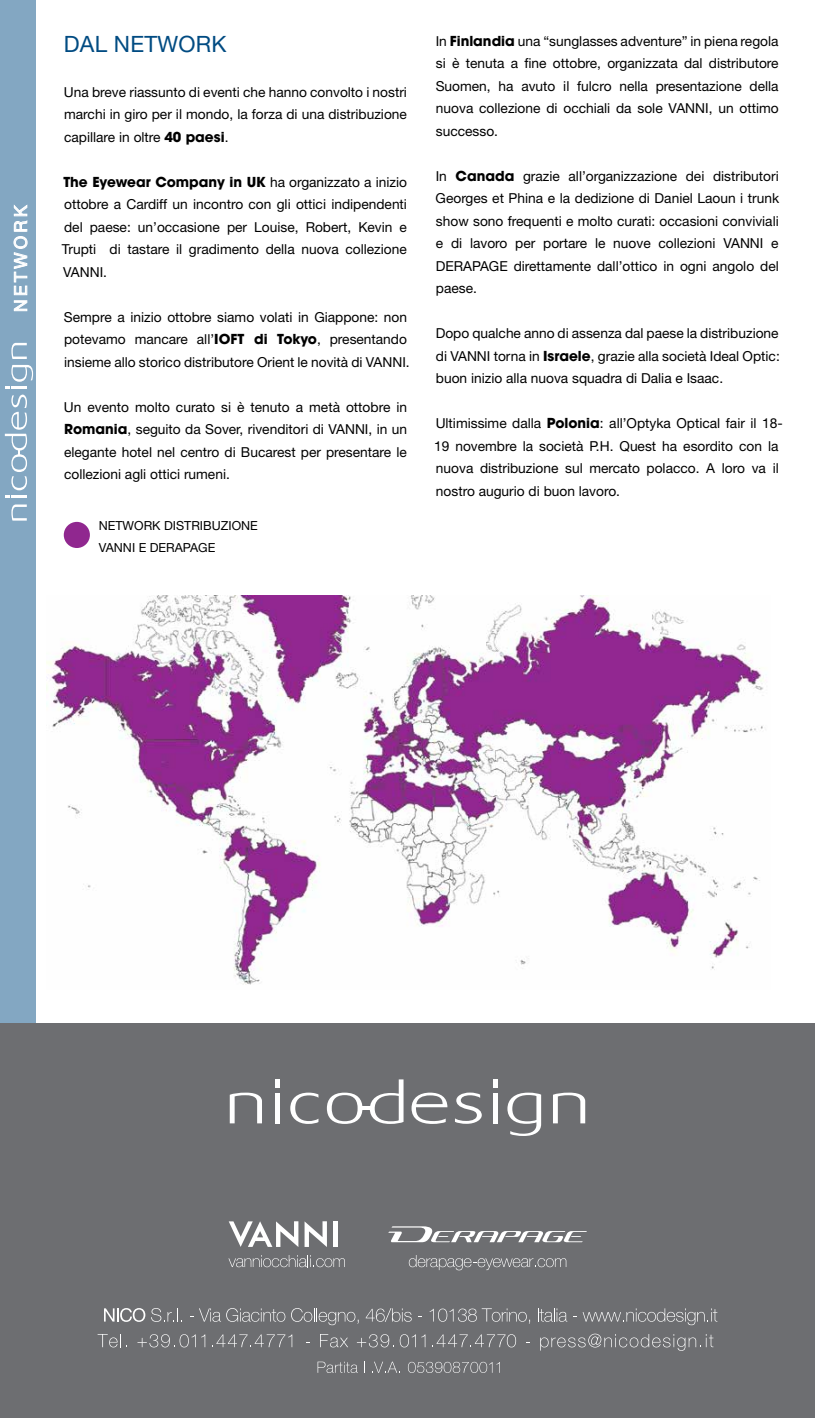
<style>
.page{position:relative;width:815px;height:1418px;background:#fff}
.page>*{position:absolute;margin:0;border:0;box-sizing:border-box;transform-origin:0 0}
.t1{font:22.5px "Helvetica Neue LT Pro";letter-spacing:.01em;color:#004b82}
.t2{font:17.5px "Helvetica Neue LT Pro";letter-spacing:.19em;color:#fff}
.t3{font:13.75px/22.5px "Helvetica Neue LT Pro";color:#000;text-align:justify}
.t4{font:700 13.75px "Avant Garde LT";color:#000}
.t5{font:12.5px/22.5px "Helvetica Neue LT Pro";color:#000}
.s1{font-family:"Avant Garde LT";font-weight:700}
.s2{font-family:"Helvetica Neue LT Pro";font-weight:400}
</style>
<div class="page">
<div style="left:0;top:0;width:36px;height:1417px;background:#83a7c2"></div>
<img style="left:47px;top:595px;width:716px;height:390px">
<svg style="left:11px;top:504px;width:16px;height:16px"></svg>
<svg style="left:11px;top:343px;width:16px;height:16px"></svg>
<svg style="left:5px;top:496px;width:22px;height:2px"></svg>
<svg style="left:5px;top:365px;width:28px;height:125px"></svg>
<svg style="left:13px;top:204px;width:15px;height:107px"></svg>
<div style="left:64px;top:522px;width:26px;height:26px;background:#90278f;border-radius:50%"></div>
<div style="left:0;top:1023px;width:815px;height:394px;background:#6d6e71"></div>
<svg style="left:230px;top:1092px;width:32px;height:31px"></svg>
<svg style="left:553px;top:1092px;width:32px;height:31px"></svg>
<hr style="left:360px;top:1106px;width:13px;height:4px;background:#fff">
<hr style="left:275px;top:1093px;width:4px;height:30px;background:#fff">
<svg style="left:275px;top:1079px;width:4px;height:9px"></svg>
<div style="left:493px;top:1093px;width:5px;height:30px;background:#fff"></div>
<div style="left:493px;top:1079px;width:5px;height:9px;background:#fff"></div>
<svg style="left:290px;top:1092px;width:28px;height:31px"></svg>
<svg style="left:455px;top:1092px;width:27px;height:31px"></svg>
<svg style="left:507px;top:1092px;width:34px;height:43px"></svg>
<svg style="left:412px;top:1092px;width:35px;height:31px"></svg>
<svg style="left:327px;top:1092px;width:35px;height:31px"></svg>
<svg style="left:370px;top:1079px;width:34px;height:44px"></svg>
<svg style="left:228px;top:1255px;width:117px;height:12px"></svg>
<svg style="left:229px;top:1221px;width:69px;height:25px"></svg>
<svg style="left:305px;top:1221px;width:22px;height:25px"></svg>
<hr style="left:334px;top:1221px;width:4px;height:25px;background:#fff">
<svg style="left:409px;top:1255px;width:157px;height:15px"></svg>
<svg style="left:388px;top:1226px;width:199px;height:16px"></svg>
<svg style="left:104px;top:1308px;width:41px;height:13px"></svg>
<svg style="left:151px;top:1308px;width:31px;height:13px"></svg>
<svg style="left:190px;top:1308px;width:95px;height:13px"></svg>
<svg style="left:291px;top:1308px;width:68px;height:17px"></svg>
<svg style="left:366px;top:1308px;width:46px;height:13px"></svg>
<svg style="left:430px;top:1308px;width:100px;height:15px"></svg>
<svg style="left:538px;top:1308px;width:29px;height:13px"></svg>
<svg style="left:583px;top:1308px;width:134px;height:17px"></svg>
<svg style="left:98px;top:1334px;width:29px;height:13px"></svg>
<svg style="left:137px;top:1334px;width:68px;height:13px"></svg>
<svg style="left:212px;top:1334px;width:80px;height:13px"></svg>
<svg style="left:320px;top:1334px;width:28px;height:13px"></svg>
<svg style="left:357px;top:1334px;width:37px;height:13px"></svg>
<svg style="left:400px;top:1334px;width:25px;height:13px"></svg>
<svg style="left:432px;top:1334px;width:84px;height:13px"></svg>
<svg style="left:540px;top:1333px;width:173px;height:17px"></svg>
<svg style="left:318px;top:1361px;width:39px;height:11px"></svg>
<svg style="left:372px;top:1361px;width:28px;height:11px"></svg>
<svg style="left:408px;top:1361px;width:92px;height:11px"></svg>
<p class="t2" style="left:10px;top:312px;width:108px;rotate:-90deg">NETWORK</p>
<h1 class="t1" style="left:64px;top:30px;width:164px">DAL NETWORK</h1>
<p class="t3" style="left:64px;top:80px;width:345px">Una breve riassunto di eventi che hanno convolto i nostri marchi in giro per il mondo, la forza di una distribuzione capillare in oltre <span class="s1">40 paesi</span>.</p>
<p class="t4" style="left:63px;top:173px;width:345px">The Eyewear Company in UK <span class="s2">ha organizzato a inizio</span></p>
<p class="t3" style="left:62px;top:193px;width:347px">ottobre a Cardiff un incontro con gli ottici indipendenti del paese: un’occasione per Louise, Robert, Kevin e Trupti di tastare il gradimento della nuova collezione VANNI.</p>
<p class="t3" style="left:64px;top:305px;width:347px;text-align:left">Sempre a inizio ottobre siamo volati in Giappone: non potevamo mancare all’<span class="s1">IOFT di Tokyo</span>, presentando insieme allo storico distributore Orient le novità di VANNI.</p>
<p class="t3" style="left:64px;top:395px;width:345px">Un evento molto curato si è tenuto a metà ottobre in <span class="s1">Romania</span>, seguito da Sover, rivenditori di VANNI, in un elegante hotel nel centro di Bucarest per presentare le collezioni agli ottici rumeni.</p>
<p class="t5" style="left:99px;top:513px;width:161px">NETWORK DISTRIBUZIONE<br>VANNI E DERAPAGE</p>
<p class="t3" style="left:436px;top:29px;width:345px">In <span class="s1">Finlandia</span> una “sunglasses adventure” in piena regola si è tenuta a fine ottobre, organizzata dal distributore Suomen, ha avuto il fulcro nella presentazione della nuova collezione di occhiali da sole VANNI, un ottimo successo.</p>
<p class="t3" style="left:436px;top:164px;width:345px">In <span class="s1">Canada</span> grazie all’organizzazione dei distributori Georges et Phina e la dedizione di Daniel Laoun i trunk show sono frequenti e molto curati: occasioni conviviali e di lavoro per portare le nuove collezioni VANNI e DERAPAGE direttamente dall’ottico in ogni angolo del paese.</p>
<p class="t3" style="left:436px;top:322px;width:346px">Dopo qualche anno di assenza dal paese la distribuzione di VANNI torna in <span class="s1">Israele</span>, grazie alla società Ideal Optic: buon inizio alla nuova squadra di Dalia e Isaac.</p>
<p class="t3" style="left:434px;top:412px;width:350px;text-align:left">Ultimissime dalla <span class="s1">Polonia</span>: all’Optyka Optical fair il 18- 19 novembre la società P.H. Quest ha esordito con la nuova distribuzione sul mercato polacco. A loro va il nostro augurio di buon lavoro.</p>
</div>
